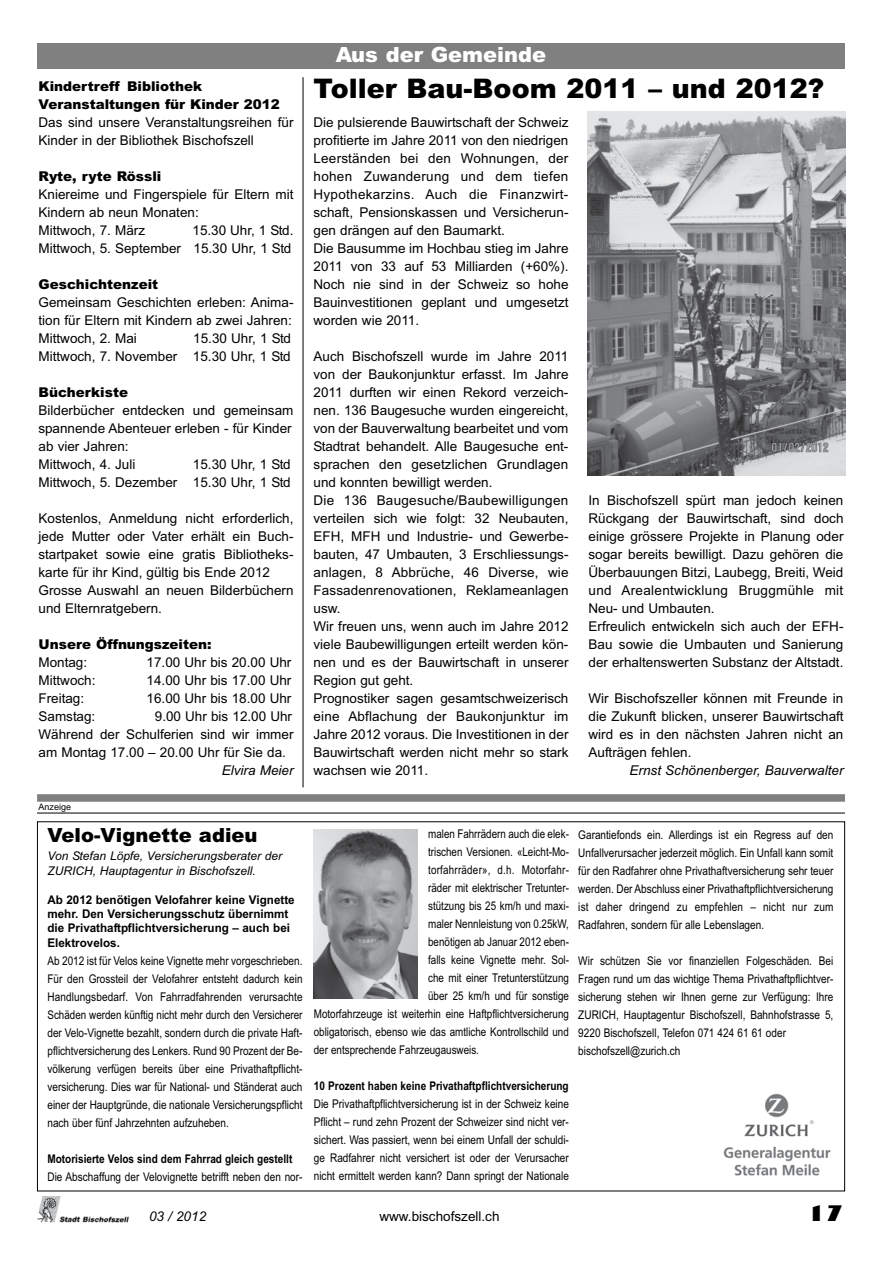
<style>
.page{position:relative;width:893px;height:1263px;background:#fff}
.page>*{position:absolute;margin:0;border:0;box-sizing:border-box;transform-origin:0 0}
.t1{font:900 27px "Arial";color:#000}
.t2{font:900 21px "Arial";color:#fff}
.t3{font:800 21px "Gill Sans";color:#000}
.t4{font:900 19.5px "Arial";color:#000}
.t5{font:13.5px/18px "Arial";color:#000}
.t6{font:900 13.5px/18px "Arial";color:#000}
.t7{font:italic 13.5px "Arial";color:#000}
.t8{font:12px/18px "Arial Narrow";color:#000;text-align:justify}
.t9{font:700 12px/14.4px "Arial";color:#000}
.t10{font:700 12px "Arial Narrow";color:#000}
.t11{font:italic 12px/14.4px "Arial";color:#000}
.t12{font:12px "Arial Narrow";letter-spacing:.02em;color:#000}
.t13{font:9px "Arial";color:#000}
</style>
<div class="page">
<img style="left:37px;top:1197px;width:92px;height:26px">
<div style="left:37px;top:43px;width:808px;height:26px;background:#808080"></div>
<hr style="left:37px;top:813px;width:808px;height:1px;background:#000">
<div style="left:37px;top:794px;width:808px;height:8px;background:#808080"></div>
<img style="left:313px;top:829px;width:105px;height:170px">
<img style="left:723px;top:1093px;width:108px;height:83px">
<hr style="left:303px;top:77px;width:1px;height:710px;background:#000">
<img style="left:587px;top:111px;width:258px;height:364px">
<p class="t6" style="left:39px;top:77px;width:243px">Kindertreff Bibliothek<br>Veranstaltungen für Kinder 2012</p>
<p class="t5" style="left:39px;top:113px;width:256px">Das sind unsere Veranstaltungsreihen für<br>Kinder in der Bibliothek Bischofszell</p>
<p class="t6" style="left:39px;top:167px;width:124px">Ryte, ryte Rössli</p>
<p class="t5" style="left:39px;top:185px;width:256px">Kniereime und Fingerspiele für Eltern mit<br>Kindern ab neun Monaten:<br>Mittwoch, 7. März</p>
<p class="t5" style="left:39px;top:221px;width:256px;text-align:right">15.30 Uhr, 1 Std.<br>Mittwoch, 5. September 15.30 Uhr, 1 Std</p>
<p class="t6" style="left:39px;top:275px;width:121px">Geschichtenzeit</p>
<p class="t5" style="left:39px;top:293px;width:256px">Gemeinsam Geschichten erleben: Anima&shy;tion für Eltern mit Kindern ab zwei Jahren:<br>Mittwoch, 2. Mai</p>
<p class="t5" style="left:39px;top:329px;width:254px;text-align:right">15.30 Uhr, 1 Std<br>Mittwoch, 7. November 15.30 Uhr, 1 Std</p>
<p class="t6" style="left:39px;top:383px;width:91px">Bücherkiste</p>
<p class="t5" style="left:39px;top:401px;width:256px">Bilderbücher entdecken und gemeinsam spannende Abenteuer erleben - für Kinder ab vier Jahren:<br>Mittwoch, 4. Juli</p>
<p class="t5" style="left:39px;top:455px;width:254px;text-align:right">15.30 Uhr, 1 Std<br>Mittwoch, 5. Dezember 15.30 Uhr, 1 Std</p>
<p class="t5" style="left:39px;top:509px;width:256px">Kostenlos, Anmeldung nicht erforderlich, jede Mutter oder Vater erhält ein Buch&shy;startpaket sowie eine gratis Bibliotheks&shy;karte für ihr Kind, gültig bis Ende 2012<br>Grosse Auswahl an neuen Bilderbüchern und Elternratgebern.</p>
<p class="t6" style="left:39px;top:635px;width:174px">Unsere Öffnungszeiten:</p>
<p class="t5" style="left:39px;top:653px;width:50px">Montag:</p>
<p class="t5" style="left:147px;top:653px;width:146px">17.00 Uhr bis 20.00 Uhr</p>
<p class="t5" style="left:39px;top:671px;width:59px">Mittwoch:</p>
<p class="t5" style="left:147px;top:671px;width:146px">14.00 Uhr bis 17.00 Uhr</p>
<p class="t5" style="left:39px;top:689px;width:47px">Freitag:</p>
<p class="t5" style="left:147px;top:689px;width:146px">16.00 Uhr bis 18.00 Uhr</p>
<p class="t5" style="left:39px;top:707px;width:58px">Samstag:</p>
<p class="t5" style="left:39px;top:707px;width:256px;text-align:justify;text-indent:116px">9.00 Uhr bis 12.00 Uhr Während der Schulferien sind wir immer am Montag 17.00 – 20.00 Uhr für Sie da.</p>
<p class="t7" style="left:222px;top:765px;width:73px">Elvira Meier</p>
<p class="t13" style="left:39px;top:802px;width:34px">Anzeige</p>
<h3 class="t4" style="left:47px;top:825px;width:212px">Velo-Vignette adieu</h3>
<p class="t11" style="left:47px;top:850px;width:236px">Von Stefan Löpfe, Versicherungsberater der<br>ZURICH, Hauptagentur in Bischofszell.</p>
<p class="t9" style="left:47px;top:893px;width:249px">Ab 2012 benötigen Velofahrer keine Vignette mehr. Den Versicherungsschutz übernimmt die Privathaftpflichtversicherung – auch bei Elektrovelos.</p>
<p class="t8" style="left:47px;top:953px;width:257px">Ab 2012 ist für Velos keine Vignette mehr vorgeschrieben.<br>Für den Grossteil der Velofahrer entsteht dadurch kein Handlungsbedarf. Von Fahrradfahrenden verursachte Schäden werden künftig nicht mehr durch den Versicherer der Velo-Vignette bezahlt, sondern durch die private Haft&shy;pflichtversicherung des Lenkers. Rund 90 Prozent der Be&shy;völkerung verfügen bereits über eine Privathaftpflicht&shy;versicherung. Dies war für National- und Ständerat auch einer der Hauptgründe, die nationale Versicherungspflicht nach über fünf Jahrzehnten aufzuheben.</p>
<p class="t10" style="left:47px;top:1154px;width:246px">Motorisierte Velos sind dem Fahrrad gleich gestellt</p>
<p class="t8" style="left:47px;top:1169px;width:257px">Die Abschaffung der Velovignette betrifft neben den nor-</p>
<h2 class="t2" style="left:336px;top:44px;width:212px">Aus der Gemeinde</h2>
<h1 class="t1" style="left:314px;top:74px;width:512px">Toller Bau-Boom 2011 – und 2012?</h1>
<p class="t5" style="left:314px;top:113px;width:256px">Die pulsierende Bauwirtschaft der Schweiz profitierte im Jahre 2011 von den niedrigen Leerständen bei den Wohnungen, der hohen Zuwanderung und dem tiefen Hypothekarzins. Auch die Finanzwirt&shy;schaft, Pensionskassen und Versicherun&shy;gen drängen auf den Baumarkt.<br>Die Bausumme im Hochbau stieg im Jahre 2011 von 33 auf 53 Milliarden (+60%).<br>Noch nie sind in der Schweiz so hohe Bauinvestitionen geplant und umgesetzt worden wie 2011.</p>
<p class="t5" style="left:314px;top:347px;width:257px">Auch Bischofszell wurde im Jahre 2011 von der Baukonjunktur erfasst. Im Jahre 2011 durften wir einen Rekord verzeich&shy;nen. 136 Baugesuche wurden eingereicht, von der Bauverwaltung bearbeitet und vom Stadtrat behandelt. Alle Baugesuche ent&shy;sprachen den gesetzlichen Grundlagen und konnten bewilligt werden.<br>Die 136 Baugesuche/Baubewilligungen verteilen sich wie folgt: 32 Neubauten, EFH, MFH und Industrie- und Gewerbe&shy;bauten, 47 Umbauten, 3 Erschliessungs&shy;anlagen, 8 Abbrüche, 46 Diverse, wie Fassadenrenovationen, Reklameanlagen usw.<br>Wir freuen uns, wenn auch im Jahre 2012 viele Baubewilligungen erteilt werden kön&shy;nen und es der Bauwirtschaft in unserer Region gut geht.<br>Prognostiker sagen gesamtschweizerisch eine Abflachung der Baukonjunktur im Jahre 2012 voraus. Die Investitionen in der Bauwirtschaft werden nicht mehr so stark wachsen wie 2011.</p>
<p class="t5" style="left:588px;top:491px;width:256px">In Bischofszell spürt man jedoch keinen Rückgang der Bauwirtschaft, sind doch einige grössere Projekte in Planung oder sogar bereits bewilligt. Dazu gehören die Überbauungen Bitzi, Laubegg, Breiti, Weid und Arealentwicklung Bruggmühle mit Neu- und Umbauten.<br>Erfreulich entwickeln sich auch der EFH-Bau sowie die Umbauten und Sanierung der erhaltenswerten Substanz der Altstadt.</p>
<p class="t5" style="left:588px;top:689px;width:256px;text-align:justify">Wir Bischofszeller können mit Freunde in die Zukunft blicken, unserer Bauwirtschaft wird es in den nächsten Jahren nicht an Aufträgen fehlen.</p>
<p class="t7" style="left:630px;top:765px;width:215px">Ernst Schönenberger, Bauverwalter</p>
<p class="t8" style="left:428px;top:826px;width:142px">malen Fahrrädern auch die elek-</p>
<p class="t8" style="left:428px;top:844px;width:142px">trischen Versionen. «Leicht-Mo-</p>
<p class="t12" style="left:428px;top:865px;width:142px">torfahrräder», d.h. Motorfahr-</p>
<p class="t8" style="left:428px;top:880px;width:142px">räder mit elektrischer Tretunter-</p>
<p class="t8" style="left:428px;top:898px;width:142px">stützung bis 25 km/h und maxi-</p>
<p class="t8" style="left:428px;top:916px;width:142px">maler Nennleistung von 0.25kW,</p>
<p class="t8" style="left:428px;top:934px;width:142px">benötigen ab Januar 2012 eben-</p>
<p class="t8" style="left:428px;top:952px;width:142px">falls keine Vignette mehr. Sol-</p>
<p class="t8" style="left:428px;top:970px;width:142px">che mit einer Tretunterstützung</p>
<p class="t8" style="left:428px;top:988px;width:142px">über 25 km/h und für sonstige</p>
<p class="t8" style="left:314px;top:1006px;width:257px">Motorfahrzeuge ist weiterhin eine Haftpflichtversicherung</p>
<p class="t8" style="left:314px;top:1024px;width:257px">obligatorisch, ebenso wie das amtliche Kontrollschild und</p>
<p class="t8" style="left:314px;top:1042px;width:167px">der entsprechende Fahrzeugausweis.</p>
<p class="t10" style="left:314px;top:1081px;width:256px">10 Prozent haben keine Privathaftpflichtversicherung</p>
<p class="t8" style="left:314px;top:1096px;width:257px">Die Privathaftpflichtversicherung ist in der Schweiz keine Pflicht – rund zehn Prozent der Schweizer sind nicht ver&shy;sichert. Was passiert, wenn bei einem Unfall der schuldi&shy;ge Radfahrer nicht versichert ist oder der Verursacher nicht ermittelt werden kann? Dann springt der Nationale</p>
<p class="t8" style="left:578px;top:826px;width:257px">Garantiefonds ein. Allerdings ist ein Regress auf den Unfallverursacher jederzeit möglich. Ein Unfall kann somit für den Radfahrer ohne Privathaftversicherung sehr teuer werden. Der Abschluss einer Privathaftpflichtversicherung ist daher dringend zu empfehlen – nicht nur zum Radfahren, sondern für alle Lebenslagen.</p>
<p class="t8" style="left:578px;top:952px;width:257px;text-align:left">Wir schützen Sie vor finanziellen Folgeschäden. Bei Fragen rund um das wichtige Thema Privathaftpflichtver&shy;sicherung stehen wir Ihnen gerne zur Verfügung: Ihre ZURICH, Hauptagentur Bischofszell, Bahnhofstrasse 5, 9220 Bischofszell, Telefon 071 424 61 61 oder bischofszell@zurich.ch</p>
<p class="t7" style="left:149px;top:1211px;width:59px">03 / 2012</p>
<p class="t5" style="left:379px;top:1208px;width:122px">www.bischofszell.ch</p>
<h2 class="t3" style="left:808px;top:1205px;width:37px">17</h2>
</div>
